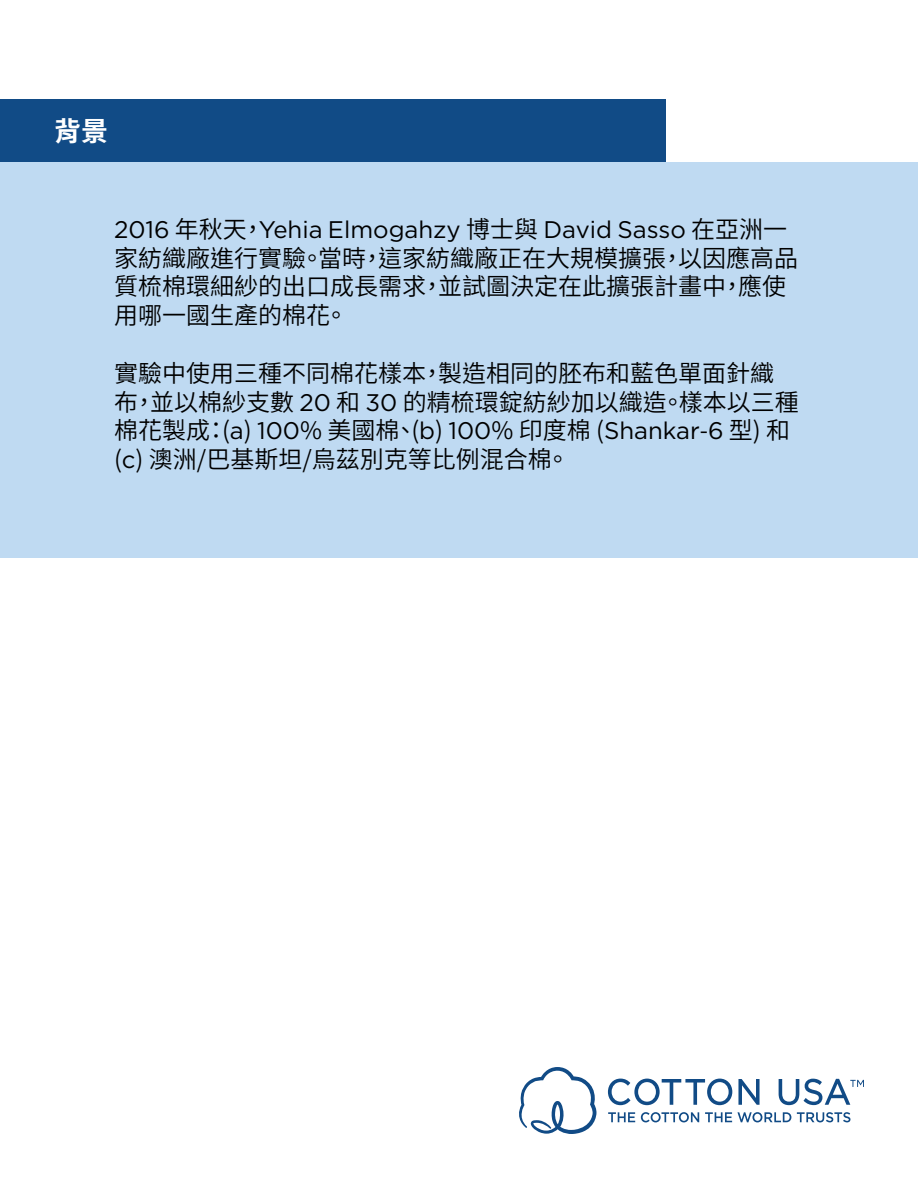
<style>
.page{position:relative;width:918px;height:1188px;background:#fff}
.page>*{position:absolute;margin:0;border:0;box-sizing:border-box;transform-origin:0 0}
.t1{font:700 27px "Noto Sans CJ Ktc";color:#fff}
.t2{font:600 24px/28.8px "Noto Sans CJ Ktc";color:#000}
.t3{font:24px "Gotham";color:#000}
.s1{font-family:"Noto Sans CJ Ktc";font-weight:600}
.s2{font-family:"Gotham";font-weight:400}
</style>
<div class="page">
<svg style="left:519px;top:1067px;width:78px;height:67px"></svg>
<svg style="left:608px;top:1079px;width:124px;height:26px"></svg>
<svg style="left:738px;top:1079px;width:22px;height:26px"></svg>
<svg style="left:779px;top:1079px;width:85px;height:26px"></svg>
<svg style="left:608px;top:1112px;width:27px;height:10px"></svg>
<svg style="left:641px;top:1112px;width:58px;height:10px"></svg>
<svg style="left:705px;top:1112px;width:86px;height:10px"></svg>
<svg style="left:797px;top:1112px;width:53px;height:10px"></svg>
<div style="left:0;top:162px;width:918px;height:396px;background:#bfdaf2"></div>
<div style="left:0;top:99px;width:666px;height:63px;background:#114b86"></div>
<p class="t1" style="left:54px;top:116px;width:55px">背景</p>
<p class="t3" style="left:114px;top:214px;width:675px">2016 <span class="s1">年秋天，</span>Yehia Elmogahzy <span class="s1">博士與</span> David Sasso <span class="s1">在亞洲一</span></p>
<p class="t2" style="left:114px;top:244px;width:685px">家紡織廠進行實驗。當時，這家紡織廠正在大規模擴張，以因應高品質梳棉環細紗的出口成長需求，並試圖決定在此擴張計畫中，應使用哪一國生產的棉花。</p>
<p class="t2" style="left:114px;top:359px;width:686px">實驗中使用三種不同棉花樣本，製造相同的胚布和藍色單面針織布，並以棉紗支數 <span class="s2">20</span> 和 <span class="s2">30</span> 的精梳環錠紡紗加以織造。樣本以三種棉花製成：(<span class="s2">a</span>) <span class="s2">100</span>% 美國棉、(<span class="s2">b</span>) <span class="s2">100</span>% 印度棉 (<span class="s2">Shankar</span>-<span class="s2">6</span> 型) 和(<span class="s2">c</span>) 澳洲/巴基斯坦/烏茲別克等比例混合棉。</p>
</div>
